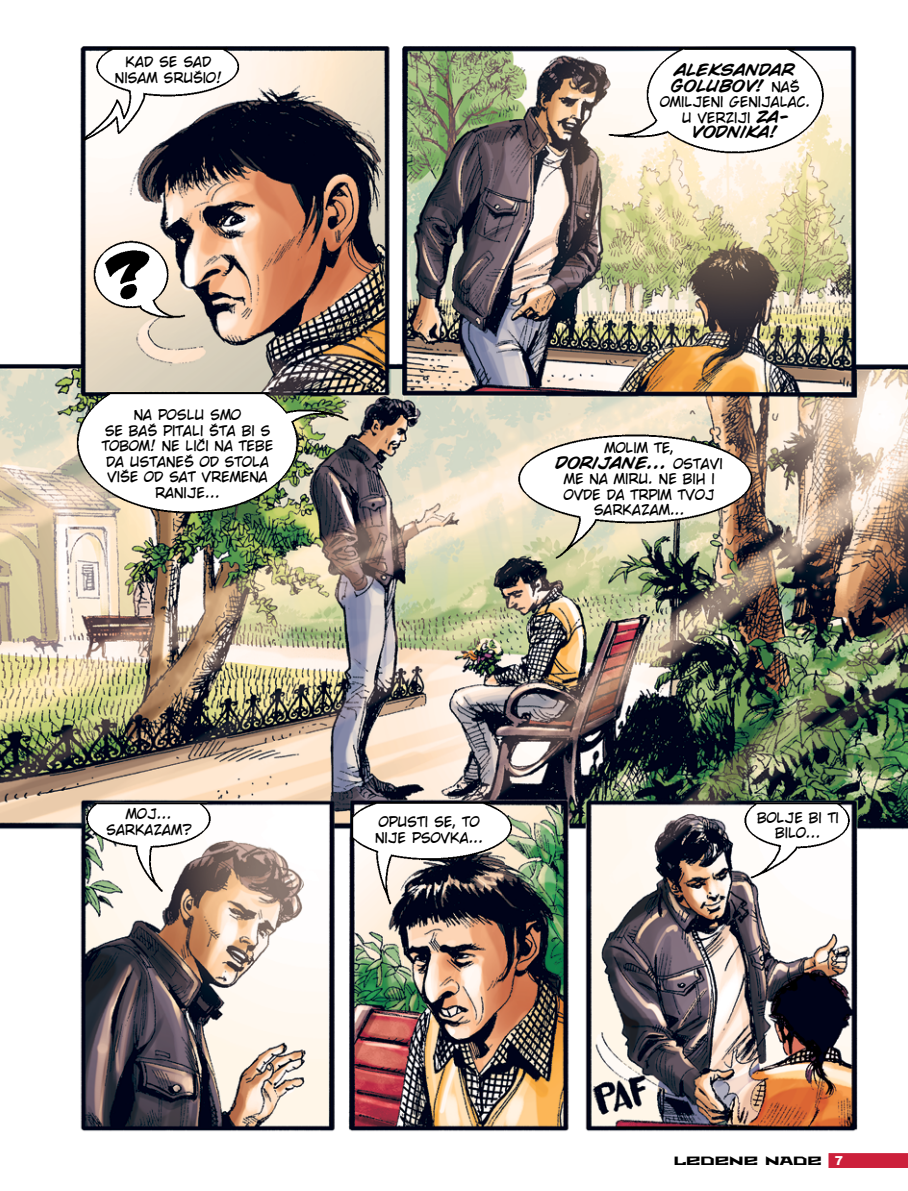
<style>
.page{position:relative;width:908px;height:1191px;background:#fff}
.page>*{position:absolute;margin:0;border:0;box-sizing:border-box;transform-origin:0 0}
.t1{font:italic 700 16px/15.6px "BDS Marketprint";color:#000}
.t2{font:14px/15.4px "BDS Marketprint";color:#000;text-align:center}
.t3{font:12px "Metro";color:#000}
.s1{font-weight:400;font-style:normal;font-size:14px}
.s2{font-weight:700;font-style:italic;font-size:16px}
.s3{font-family:"Arial";font-weight:900;font-size:12.4px;color:#fff}
</style>
<div class="page">
<img style="left:0;top:46px;width:907px;height:1086px">
<svg style="left:828px;top:1153px;width:79px;height:14px"></svg>
<p class="t2" style="left:115px;top:54px;width:108px">KAD SE SAD<br>NISAM SRUŠIO!</p>
<p class="t1" style="left:670px;top:63px;width:130px">ALEKSANDAR<br>GOLUBOV! <span class="s1">NAŠ</span></p>
<p class="t2" style="left:659px;top:95px;width:152px">OMILJENI GENIJALAC.<br>U VERZIJI <span class="s2">ZA-</span></p>
<p class="t1" style="left:691px;top:125px;width:88px">VODNIKA!</p>
<p class="t2" style="left:102px;top:408px;width:173px">NA POSLU SMO<br>SE BAŠ PITALI ŠTA BI S<br>TOBOM! NE LIČI NA TEBE<br>DA USTANEŠ OD STOLA<br>VIŠE OD SAT VREMENA<br>RANIJE...</p>
<p class="t2" style="left:604px;top:440px;width:71px">MOLIM TE,</p>
<p class="t1" style="left:555px;top:455px;width:168px">DORIJANE... <span class="s1">OSTAVI</span></p>
<p class="t2" style="left:563px;top:471px;width:152px">ME NA MIRU. NE BIH I<br>OVDE DA TRPIM TVOJ<br>SARKAZAM...</p>
<p class="t2" style="left:106px;top:806px;width:87px">MOJ...<br>SARKAZAM?</p>
<p class="t2" style="left:375px;top:814px;width:110px;text-align:left">OPUSTI SE, TO<br>NIJE PSOVKA...</p>
<p class="t2" style="left:756px;top:810px;width:83px">BOLJE BI TI<br>BILO...</p>
<p class="t3" style="left:673px;top:1152px;width:171px">LEDENE NADE <span class="s3">7</span></p>
</div>
